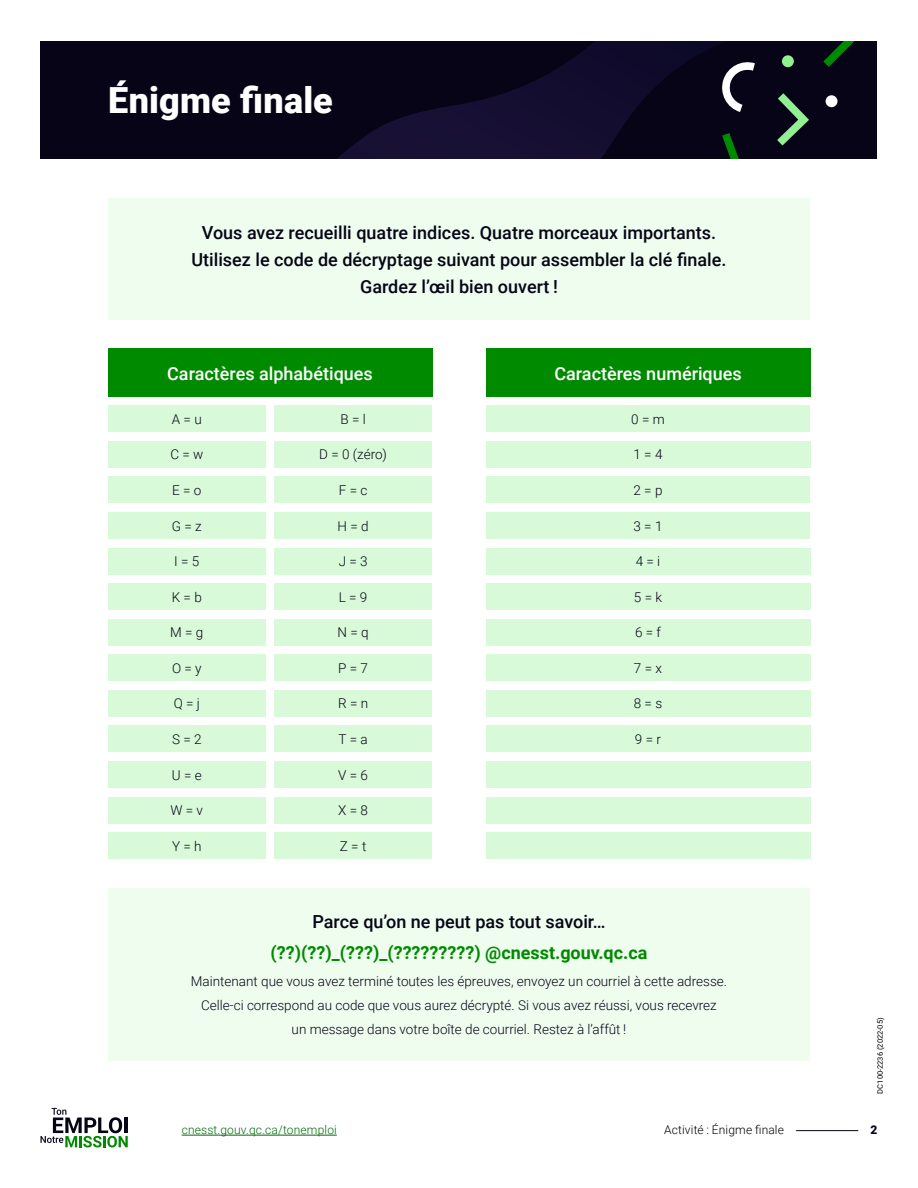
<style>
.page{position:relative;width:918px;height:1188px;background:#fff}
.page>*{position:absolute;margin:0;border:0;box-sizing:border-box;transform-origin:0 0}
.t1{font:900 36px "Roboto";letter-spacing:.005em;color:#fff}
.t2{font:500 18px/26.7px "Roboto";color:#060416;text-align:center}
.t3{font:700 18px "Roboto";color:#008a00}
.t4{font:500 18px "Roboto";color:#fff}
.t5{font:300 13.5px/24px "Roboto";color:#060416;text-align:center}
.t6{font:300 12px "Roboto";letter-spacing:.01em;color:#006c08}
.t7{font:300 12px "Roboto";letter-spacing:.01em;color:#000}
.t8{font:900 12px "Roboto";color:#060416}
.t9{font:7.5px "Roboto";color:#000}
</style>
<div class="page">
<div style="left:40px;top:40px;width:838px;height:119px;background:#060416"></div>
<svg style="left:40px;top:40px;width:724px;height:119px"></svg>
<svg style="left:815px;top:40px;width:47px;height:27px"></svg>
<svg style="left:716px;top:125px;width:32px;height:34px"></svg>
<svg style="left:777px;top:93px;width:32px;height:53px"></svg>
<div style="left:782px;top:55px;width:12px;height:12px;background:#91f091;border-radius:50%"></div>
<div style="left:826px;top:95px;width:12px;height:12px;background:#fff;border-radius:50%"></div>
<svg style="left:714px;top:62px;width:49px;height:56px"></svg>
<hr style="left:796px;top:1130px;width:62px;height:1px;background:#060416">
<hr style="left:182px;top:1135px;width:155px;height:1px;background:#006c08">
<svg style="left:40px;top:1108px;width:88px;height:39px"></svg>
<div style="left:108px;top:888px;width:702px;height:173px;background:#eefdee"></div>
<div style="left:108px;top:198px;width:702px;height:122px;background:#eefdee"></div>
<div style="left:108px;top:349px;width:324px;height:48px;background:#008a00"></div>
<div style="left:108px;top:405px;width:158px;height:27px;background:#d8fad8"></div>
<div style="left:274px;top:405px;width:158px;height:27px;background:#d8fad8"></div>
<div style="left:108px;top:441px;width:158px;height:27px;background:#d8fad8"></div>
<div style="left:274px;top:441px;width:158px;height:27px;background:#d8fad8"></div>
<div style="left:108px;top:476px;width:158px;height:27px;background:#d8fad8"></div>
<div style="left:274px;top:476px;width:158px;height:27px;background:#d8fad8"></div>
<div style="left:108px;top:512px;width:158px;height:27px;background:#d8fad8"></div>
<div style="left:274px;top:512px;width:158px;height:27px;background:#d8fad8"></div>
<div style="left:108px;top:548px;width:158px;height:27px;background:#d8fad8"></div>
<div style="left:274px;top:548px;width:158px;height:27px;background:#d8fad8"></div>
<div style="left:108px;top:583px;width:158px;height:27px;background:#d8fad8"></div>
<div style="left:274px;top:583px;width:158px;height:27px;background:#d8fad8"></div>
<div style="left:108px;top:619px;width:158px;height:27px;background:#d8fad8"></div>
<div style="left:274px;top:619px;width:158px;height:27px;background:#d8fad8"></div>
<div style="left:108px;top:654px;width:158px;height:27px;background:#d8fad8"></div>
<div style="left:274px;top:654px;width:158px;height:27px;background:#d8fad8"></div>
<div style="left:108px;top:690px;width:158px;height:27px;background:#d8fad8"></div>
<div style="left:274px;top:690px;width:158px;height:27px;background:#d8fad8"></div>
<div style="left:108px;top:725px;width:158px;height:27px;background:#d8fad8"></div>
<div style="left:274px;top:725px;width:158px;height:27px;background:#d8fad8"></div>
<div style="left:108px;top:761px;width:158px;height:27px;background:#d8fad8"></div>
<div style="left:274px;top:761px;width:158px;height:27px;background:#d8fad8"></div>
<div style="left:108px;top:797px;width:158px;height:27px;background:#d8fad8"></div>
<div style="left:274px;top:797px;width:158px;height:27px;background:#d8fad8"></div>
<div style="left:108px;top:832px;width:158px;height:27px;background:#d8fad8"></div>
<div style="left:274px;top:832px;width:158px;height:27px;background:#d8fad8"></div>
<div style="left:486px;top:405px;width:324px;height:27px;background:#d8fad8"></div>
<div style="left:486px;top:441px;width:324px;height:27px;background:#d8fad8"></div>
<div style="left:486px;top:512px;width:324px;height:27px;background:#d8fad8"></div>
<div style="left:486px;top:548px;width:324px;height:27px;background:#d8fad8"></div>
<div style="left:486px;top:583px;width:324px;height:27px;background:#d8fad8"></div>
<div style="left:486px;top:619px;width:324px;height:27px;background:#d8fad8"></div>
<div style="left:486px;top:654px;width:324px;height:27px;background:#d8fad8"></div>
<div style="left:486px;top:690px;width:324px;height:27px;background:#d8fad8"></div>
<div style="left:486px;top:725px;width:324px;height:27px;background:#d8fad8"></div>
<div style="left:486px;top:761px;width:324px;height:27px;background:#d8fad8"></div>
<div style="left:486px;top:797px;width:324px;height:27px;background:#d8fad8"></div>
<div style="left:486px;top:832px;width:324px;height:27px;background:#d8fad8"></div>
<div style="left:486px;top:476px;width:324px;height:27px;background:#d8fad8"></div>
<div style="left:486px;top:349px;width:324px;height:48px;background:#008a00"></div>
<h1 class="t1" style="left:108px;top:75px;width:226px">Énigme finale</h1>
<h2 class="t2" style="left:191px;top:219px;width:537px">Vous avez recueilli quatre indices. Quatre morceaux importants.<br>Utilisez le code de décryptage suivant pour assembler la clé finale.<br>Gardez l’œil bien ouvert !</h2>
<h2 class="t4" style="left:167px;top:361px;width:207px">Caractères alphabétiques</h2>
<p class="t5" style="left:172px;top:407px;width:31px">A = u</p>
<p class="t5" style="left:340px;top:407px;width:27px">B = l</p>
<p class="t5" style="left:170px;top:442px;width:34px">C = w</p>
<p class="t5" style="left:319px;top:442px;width:69px">D = 0 (zéro)</p>
<p class="t5" style="left:172px;top:478px;width:31px">E = o</p>
<p class="t5" style="left:339px;top:478px;width:30px">F = c</p>
<p class="t5" style="left:172px;top:513px;width:31px">G = z</p>
<p class="t5" style="left:338px;top:513px;width:33px">H = d</p>
<p class="t5" style="left:174px;top:549px;width:27px">I = 5</p>
<p class="t5" style="left:339px;top:549px;width:30px">J = 3</p>
<p class="t5" style="left:172px;top:584px;width:32px">K = b</p>
<p class="t5" style="left:339px;top:584px;width:30px">L = 9</p>
<p class="t5" style="left:170px;top:620px;width:35px">M = g</p>
<p class="t5" style="left:338px;top:620px;width:33px">N = q</p>
<p class="t5" style="left:172px;top:656px;width:31px">O = y</p>
<p class="t5" style="left:338px;top:656px;width:31px">P = 7</p>
<p class="t5" style="left:174px;top:691px;width:28px">Q = j</p>
<p class="t5" style="left:338px;top:691px;width:32px">R = n</p>
<p class="t5" style="left:172px;top:727px;width:31px">S = 2</p>
<p class="t5" style="left:339px;top:727px;width:31px">T = a</p>
<p class="t5" style="left:172px;top:762px;width:31px">U = e</p>
<p class="t5" style="left:338px;top:762px;width:31px">V = 6</p>
<p class="t5" style="left:171px;top:798px;width:34px">W = v</p>
<p class="t5" style="left:338px;top:798px;width:31px">X = 8</p>
<p class="t5" style="left:172px;top:833px;width:31px">Y = h</p>
<p class="t5" style="left:340px;top:833px;width:28px">Z = t</p>
<h2 class="t4" style="left:554px;top:361px;width:189px">Caractères numériques</h2>
<p class="t5" style="left:631px;top:407px;width:35px">0 = m</p>
<p class="t5" style="left:634px;top:442px;width:30px">1 = 4</p>
<p class="t5" style="left:634px;top:478px;width:30px">2 = p</p>
<p class="t5" style="left:634px;top:513px;width:30px">3 = 1</p>
<p class="t5" style="left:636px;top:549px;width:26px">4 = i</p>
<p class="t5" style="left:634px;top:584px;width:30px">5 = k</p>
<p class="t5" style="left:635px;top:620px;width:27px">6 = f</p>
<p class="t5" style="left:634px;top:656px;width:30px">7 = x</p>
<p class="t5" style="left:634px;top:691px;width:30px">8 = s</p>
<p class="t5" style="left:635px;top:727px;width:28px">9 = r</p>
<h2 class="t2" style="left:312px;top:908px;width:295px">Parce qu’on ne peut pas tout savoir…</h2>
<h2 class="t3" style="left:271px;top:940px;width:378px">(??)(??)_(???)_(?????????) @cnesst.gouv.qc.ca</h2>
<p class="t5" style="left:191px;top:968px;width:538px">Maintenant que vous avez terminé toutes les épreuves, envoyez un courriel à cette adresse.<br>Celle-ci correspond au code que vous aurez décrypté. Si vous avez réussi, vous recevrez<br>un message dans votre boîte de courriel. Restez à l’affût !</p>
<p class="t9" style="left:875px;top:1094px;width:77px;rotate:-90deg">DC100-2236 (2022-05)</p>
<p class="t6" style="left:182px;top:1122px;width:157px">cnesst.gouv.qc.ca/tonemploi</p>
<p class="t7" style="left:664px;top:1122px;width:121px">Activité : Énigme finale</p>
<p class="t8" style="left:871px;top:1122px;width:8px">2</p>
</div>
